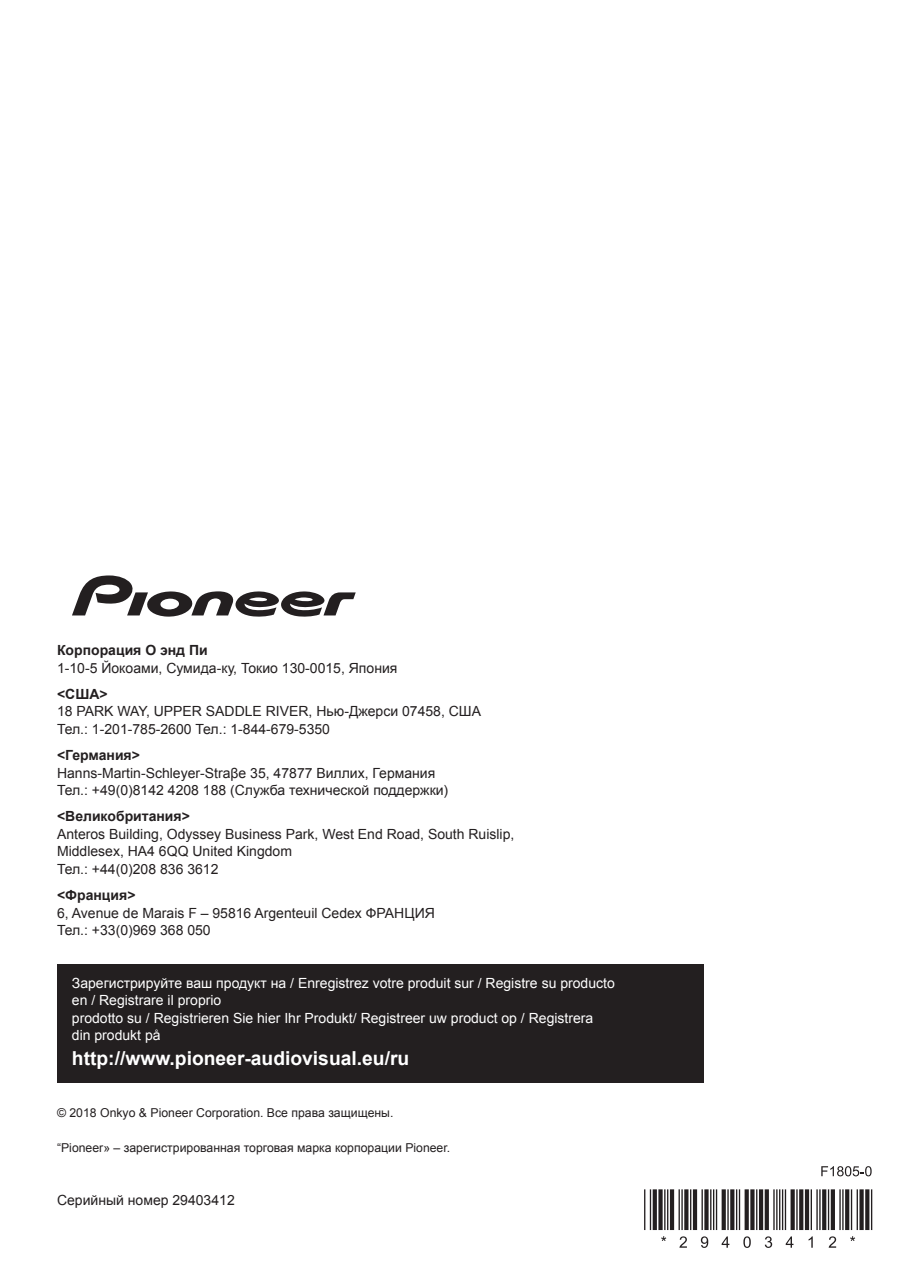
<style>
.page{position:relative;width:903px;height:1275px;background:#fff}
.page>*{position:absolute;margin:0;border:0;box-sizing:border-box;transform-origin:0 0}
.t1{font:700 19.25px "Arial";color:#fff}
.t2{font:14px/17.5px "Arial";color:#231f20}
.t3{font:14px/17.5px "Arial";color:#fff}
.t4{font:700 14px "Arial";color:#231f20}
.t5{font:12.25px "Arial";color:#231f20}
</style>
<div class="page">
<svg style="left:72px;top:575px;width:284px;height:42px"></svg>
<svg style="left:821px;top:1166px;width:50px;height:10px"></svg>
<svg style="left:661px;top:1236px;width:5px;height:5px"></svg>
<svg style="left:679px;top:1236px;width:8px;height:12px"></svg>
<svg style="left:701px;top:1236px;width:7px;height:12px"></svg>
<svg style="left:721px;top:1236px;width:8px;height:12px"></svg>
<svg style="left:743px;top:1236px;width:8px;height:12px"></svg>
<svg style="left:765px;top:1236px;width:7px;height:12px"></svg>
<svg style="left:786px;top:1236px;width:7px;height:12px"></svg>
<svg style="left:808px;top:1236px;width:5px;height:12px"></svg>
<svg style="left:829px;top:1236px;width:7px;height:12px"></svg>
<svg style="left:850px;top:1236px;width:5px;height:5px"></svg>
<hr style="left:664px;top:1189px;width:1px;height:41px;background:#231f20">
<div style="left:658px;top:1189px;width:5px;height:41px;background:#231f20"></div>
<svg style="left:653px;top:1189px;width:4px;height:41px"></svg>
<hr style="left:650px;top:1189px;width:1px;height:41px;background:#231f20">
<hr style="left:644px;top:1189px;width:1px;height:41px;background:#231f20">
<svg style="left:684px;top:1189px;width:4px;height:41px"></svg>
<hr style="left:681px;top:1189px;width:2px;height:41px;background:#231f20">
<hr style="left:678px;top:1189px;width:2px;height:41px;background:#231f20">
<hr style="left:670px;top:1189px;width:4px;height:41px;background:#231f20">
<hr style="left:667px;top:1189px;width:1px;height:41px;background:#231f20">
<hr style="left:710px;top:1189px;width:1px;height:41px;background:#231f20">
<svg style="left:704px;top:1189px;width:4px;height:41px"></svg>
<hr style="left:701px;top:1189px;width:2px;height:41px;background:#231f20">
<hr style="left:693px;top:1189px;width:4px;height:41px;background:#231f20">
<hr style="left:690px;top:1189px;width:1px;height:41px;background:#231f20">
<svg style="left:730px;top:1189px;width:4px;height:41px"></svg>
<hr style="left:727px;top:1189px;width:2px;height:41px;background:#231f20">
<div style="left:721px;top:1189px;width:5px;height:41px;background:#231f20"></div>
<hr style="left:716px;top:1189px;width:1px;height:41px;background:#231f20">
<hr style="left:713px;top:1189px;width:1px;height:41px;background:#231f20">
<hr style="left:756px;top:1189px;width:1px;height:41px;background:#231f20">
<svg style="left:750px;top:1189px;width:4px;height:41px"></svg>
<div style="left:744px;top:1189px;width:5px;height:41px;background:#231f20"></div>
<hr style="left:739px;top:1189px;width:1px;height:41px;background:#231f20">
<hr style="left:736px;top:1189px;width:1px;height:41px;background:#231f20">
<hr style="left:779px;top:1189px;width:1px;height:41px;background:#231f20">
<hr style="left:776px;top:1189px;width:1px;height:41px;background:#231f20">
<hr style="left:773px;top:1189px;width:2px;height:41px;background:#231f20">
<svg style="left:765px;top:1189px;width:4px;height:41px"></svg>
<hr style="left:759px;top:1189px;width:4px;height:41px;background:#231f20">
<svg style="left:799px;top:1189px;width:4px;height:41px"></svg>
<hr style="left:796px;top:1189px;width:1px;height:41px;background:#231f20">
<div style="left:790px;top:1189px;width:5px;height:41px;background:#231f20"></div>
<hr style="left:785px;top:1189px;width:1px;height:41px;background:#231f20">
<hr style="left:782px;top:1189px;width:1px;height:41px;background:#231f20">
<svg style="left:822px;top:1189px;width:4px;height:41px"></svg>
<hr style="left:819px;top:1189px;width:1px;height:41px;background:#231f20">
<hr style="left:816px;top:1189px;width:2px;height:41px;background:#231f20">
<hr style="left:811px;top:1189px;width:1px;height:41px;background:#231f20">
<hr style="left:805px;top:1189px;width:4px;height:41px;background:#231f20">
<svg style="left:845px;top:1189px;width:4px;height:41px"></svg>
<hr style="left:842px;top:1189px;width:1px;height:41px;background:#231f20">
<hr style="left:839px;top:1189px;width:2px;height:41px;background:#231f20">
<hr style="left:831px;top:1189px;width:4px;height:41px;background:#231f20">
<hr style="left:828px;top:1189px;width:1px;height:41px;background:#231f20">
<hr style="left:871px;top:1189px;width:1px;height:41px;background:#231f20">
<svg style="left:865px;top:1189px;width:4px;height:41px"></svg>
<div style="left:859px;top:1189px;width:5px;height:41px;background:#231f20"></div>
<hr style="left:856px;top:1189px;width:2px;height:41px;background:#231f20">
<hr style="left:851px;top:1189px;width:1px;height:41px;background:#231f20">
<div style="left:57px;top:964px;width:647px;height:118px;background:#231f20"></div>
<p class="t4" style="left:57px;top:641px;width:152px">Корпорация O энд Пи</p>
<p class="t2" style="left:57px;top:659px;width:342px">1-10-5 Йокоами, Сумида-ку, Токио 130-0015, Япония</p>
<p class="t4" style="left:57px;top:685px;width:52px">&lt;США&gt;</p>
<p class="t2" style="left:57px;top:703px;width:426px">18 PARK WAY, UPPER SADDLE RIVER, Нью-Джерси 07458, США<br>Тел.: 1-201-785-2600 Тел.: 1-844-679-5350</p>
<p class="t4" style="left:57px;top:746px;width:84px">&lt;Германия&gt;</p>
<p class="t2" style="left:57px;top:764px;width:393px">Hanns-Martin-Schleyer-Straβe 35, 47877 Виллих, Германия<br>Тел.: +49(0)8142 4208 188 (Служба технической поддержки)</p>
<p class="t4" style="left:57px;top:807px;width:134px">&lt;Великобритания&gt;</p>
<p class="t2" style="left:57px;top:825px;width:459px">Anteros Building, Odyssey Business Park, West End Road, South Ruislip,<br>Middlesex, HA4 6QQ United Kingdom<br>Тел.: +44(0)208 836 3612</p>
<p class="t4" style="left:57px;top:886px;width:80px">&lt;Франция&gt;</p>
<p class="t2" style="left:57px;top:904px;width:379px">6, Avenue de Marais F – 95816 Argenteuil Cedex ФРАНЦИЯ<br>Тел.: +33(0)969 368 050</p>
<p class="t3" style="left:72px;top:974px;width:544px">Зарегистрируйте ваш продукт на / Enregistrez votre produit sur / Registre su producto en / Registrare il proprio<br>prodotto su / Registrieren Sie hier Ihr Produkt/ Registreer uw product op / Registrera din produkt på</p>
<h1 class="t1" style="left:72px;top:1045px;width:339px">http://www.pioneer-audiovisual.eu/ru</h1>
<p class="t5" style="left:57px;top:1105px;width:338px">© 2018 Onkyo &amp; Pioneer Corporation. Все права защищены.</p>
<p class="t5" style="left:57px;top:1140px;width:395px">“Pioneer» – зарегистрированная торговая марка корпорации Pioneer.</p>
<p class="t2" style="left:57px;top:1191px;width:179px">Серийный номер 29403412</p>
</div>
